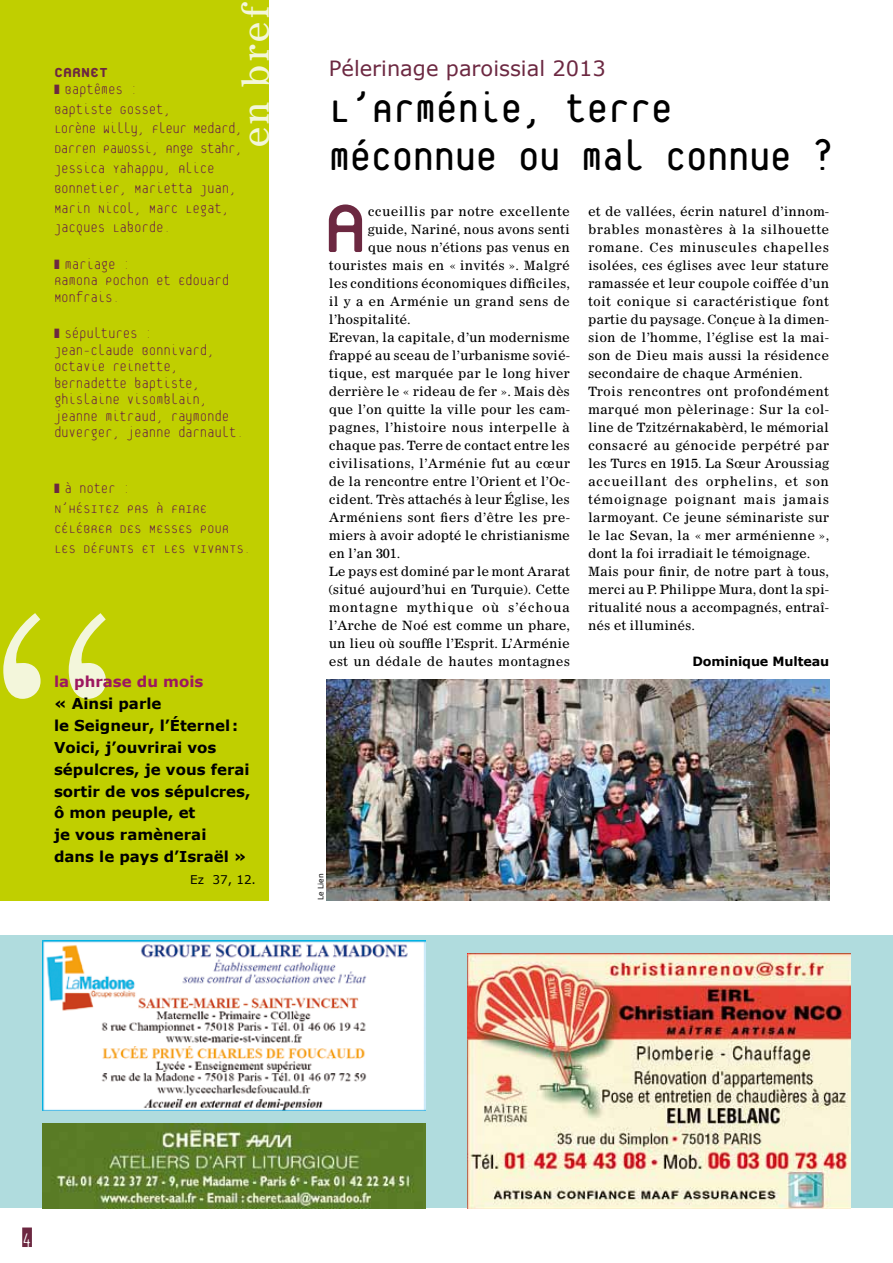
<style>
.page{position:relative;width:893px;height:1263px;background:#fff}
.page>*{position:absolute;margin:0;border:0;box-sizing:border-box;transform-origin:0 0}
.t1{font:284.85px "Corona";color:#f3f6db;scale:.91 1}
.t2{font:100.8px "Platelet";color:#6c2841}
.t3{font:46.5px/48px "Platelet";letter-spacing:-.01em;color:#000}
.t4{font:36px "Corona";letter-spacing:.04em;color:#f3f6db}
.t5{font:21px "Verdana";color:#6c2841}
.t6{font:100 21px "Platelet";color:#fff}
.t7{font:800 19.5px "Platelet";color:#6c2841}
.t8{font:100 16.5px/19.8px "Platelet";letter-spacing:-.02em;color:#6c2841}
.t9{font:700 15px/21.9px "Verdana";color:#000}
.t10{font:700 15px "Verdana";color:#9c1760}
.t11{font:12.75px/18px "Corona";letter-spacing:-.01em;color:#000}
.t12{font:12.75px "Corona";letter-spacing:.01em;color:#000}
.t13{font:12.75px "Corona";letter-spacing:.015em;color:#000}
.t14{font:12.75px "Corona";letter-spacing:.05em;color:#000}
.t15{font:700 12.75px "Verdana";letter-spacing:-.01em;color:#000}
.t16{font:12px "Verdana";color:#000}
.t17{font:7.5px "Verdana";color:#000}
</style>
<div class="page">
<div style="left:22px;top:1227px;width:10px;height:20px;background:#6c2841"></div>
<div style="left:0;top:0;width:268px;height:900px;background:#c0cf00"></div>
<img style="left:327px;top:679px;width:502px;height:221px">
<div style="left:0;top:935px;width:893px;height:273px;background:#b0dcde"></div>
<img style="left:43px;top:941px;width:382px;height:170px">
<img style="left:468px;top:954px;width:382px;height:255px">
<img style="left:43px;top:1124px;width:382px;height:85px">
<h3 class="t4" style="left:234px;top:148px;width:147px;rotate:-90deg">en bref</h3>
<h3 class="t5" style="left:329px;top:55px;width:279px">Pélerinage paroissial 2013</h3>
<h3 class="t7" style="left:54px;top:64px;width:56px">Carnet</h3>
<p class="t8" style="left:54px;top:80px;width:190px">❚ Baptêmes :<br>Baptiste Gosset,<br>Lorène willy, fleur medard, darren pawossi, ange stahr, j essica yahappu, a lice bonnetier, marietta j uan, marin n icol, marc legat,<br>j acques laborde.</p>
<p class="t8" style="left:54px;top:256px;width:177px;line-height:16.5px">❚ mariage :<br>Ramona Pochon et Edouard<br>Monfrais.</p>
<p class="t8" style="left:54px;top:326px;width:191px;line-height:16.5px">❚ Sépultures :<br>Jean-Claude Bonnivard,<br>Octavie reinette, bernadette baptiste, ghislaine visomblain, jeanne mitraud, raymonde duverger, jeanne darnault.</p>
<h3 class="t3" style="left:329px;top:87px;width:506px">L’Arménie, terre méconnue ou mal connue ?</h3>
<h2 class="t2" style="left:322px;top:182px;width:48px">A</h2>
<p class="t12" style="left:368px;top:204px;width:204px">ccueillis par notre excellente</p>
<p class="t11" style="left:588px;top:202px;width:243px">et de vallées, écrin naturel d’innom&shy;brables monastères à la silhouette romane. Ces minuscules chapelles isolées, ces églises avec leur stature ramassée et leur coupole coiffée d’un toit conique si caractéristique font partie du paysage. Conçue à la dimen&shy;sion de l’homme, l’église est la mai&shy;son de Dieu mais aussi la résidence secondaire de chaque Arménien.<br>Trois rencontres ont profondément marqué mon pèlerinage: Sur la col&shy;line de Tzitzérnakabèrd, le mémorial consacré au génocide perpétré par les Turcs en 1915. La Sœur Aroussiag accueillant des orphelins, et son témoignage poignant mais jamais larmoyant. Ce jeune séminariste sur le lac Sevan, la « mer arménienne », dont la foi irradiait le témoignage.<br>Mais pour finir, de notre part à tous, merci au P. Philippe Mura, dont la spi&shy;ritualité nous a accompagnés, entraî&shy;nés et illuminés.</p>
<p class="t15" style="left:692px;top:653px;width:138px">Dominique Multeau</p>
<p class="t11" style="left:368px;top:220px;width:204px">guide, Nariné, nous avons senti</p>
<p class="t11" style="left:368px;top:238px;width:204px">que nous n’étions pas venus en</p>
<p class="t11" style="left:329px;top:256px;width:243px">touristes mais en « invités ». Malgré</p>
<p class="t11" style="left:329px;top:274px;width:243px">les conditions économiques difficiles,</p>
<p class="t12" style="left:329px;top:294px;width:242px">il y a en Arménie un grand sens de</p>
<p class="t11" style="left:329px;top:310px;width:83px">l’hospitalité.</p>
<p class="t11" style="left:329px;top:328px;width:243px">Erevan, la capitale, d’un modernisme</p>
<p class="t11" style="left:329px;top:346px;width:243px">frappé au sceau de l’urbanisme sovié-</p>
<p class="t11" style="left:329px;top:364px;width:243px">tique, est marquée par le long hiver</p>
<p class="t11" style="left:329px;top:382px;width:243px">derrière le « rideau de fer ». Mais dès</p>
<p class="t11" style="left:329px;top:400px;width:243px">que l’on quitte la ville pour les cam-</p>
<p class="t13" style="left:329px;top:420px;width:243px">pagnes, l’histoire nous interpelle à</p>
<p class="t11" style="left:329px;top:436px;width:243px">chaque pas. Terre de contact entre les</p>
<p class="t11" style="left:329px;top:454px;width:243px">civilisations, l’Arménie fut au cœur</p>
<p class="t11" style="left:329px;top:472px;width:243px">de la rencontre entre l’Orient et l’Oc-</p>
<p class="t11" style="left:329px;top:490px;width:243px">cident. Très attachés à leur Église, les</p>
<p class="t11" style="left:329px;top:508px;width:243px">Arméniens sont fiers d’être les pre-</p>
<p class="t11" style="left:329px;top:526px;width:243px">miers à avoir adopté le christianisme</p>
<p class="t11" style="left:329px;top:544px;width:73px">en l’an 301.</p>
<p class="t11" style="left:329px;top:562px;width:243px">Le pays est dominé par le mont Ararat</p>
<p class="t11" style="left:329px;top:580px;width:243px">(situé aujourd’hui en Turquie). Cette</p>
<p class="t14" style="left:329px;top:600px;width:243px">montagne mythique où s’échoua</p>
<p class="t11" style="left:329px;top:616px;width:243px">l’Arche de Noé est comme un phare,</p>
<p class="t11" style="left:329px;top:634px;width:243px">un lieu où souffle l’Esprit. L’Arménie</p>
<p class="t12" style="left:329px;top:654px;width:243px">est un dédale de hautes montagnes</p>
<p class="t8" style="left:54px;top:479px;width:132px">❚ à noter :<br>N’hésitez pas à faire célébrer</p>
<p class="t8" style="left:54px;top:519px;width:174px;text-indent:66px">des messes pour les défunts et les vivant</p>
<p class="t8" style="left:236px;top:539px;width:16px">s.</p>
<h1 class="t1" style="left:-18px;top:549px;width:161px">“</h1>
<p class="t10" style="left:54px;top:672px;width:151px">la phrase du mois</p>
<p class="t9" style="left:54px;top:692px;width:198px">« Ainsi parle<br>le Seigneur, l’Éternel :<br>Voici, j’ouvrirai vos sépulcres, je vous ferai sortir de vos sépulcres, ô mon peuple, et<br>je vous ramènerai<br>dans le pays d’Israël »</p>
<p class="t16" style="left:190px;top:872px;width:67px">Ez 37, 12.</p>
<p class="t17" style="left:316px;top:900px;width:28px;rotate:-90deg">Le Lien</p>
<h3 class="t6" style="left:22px;top:1229px;width:11px">4</h3>
</div>
